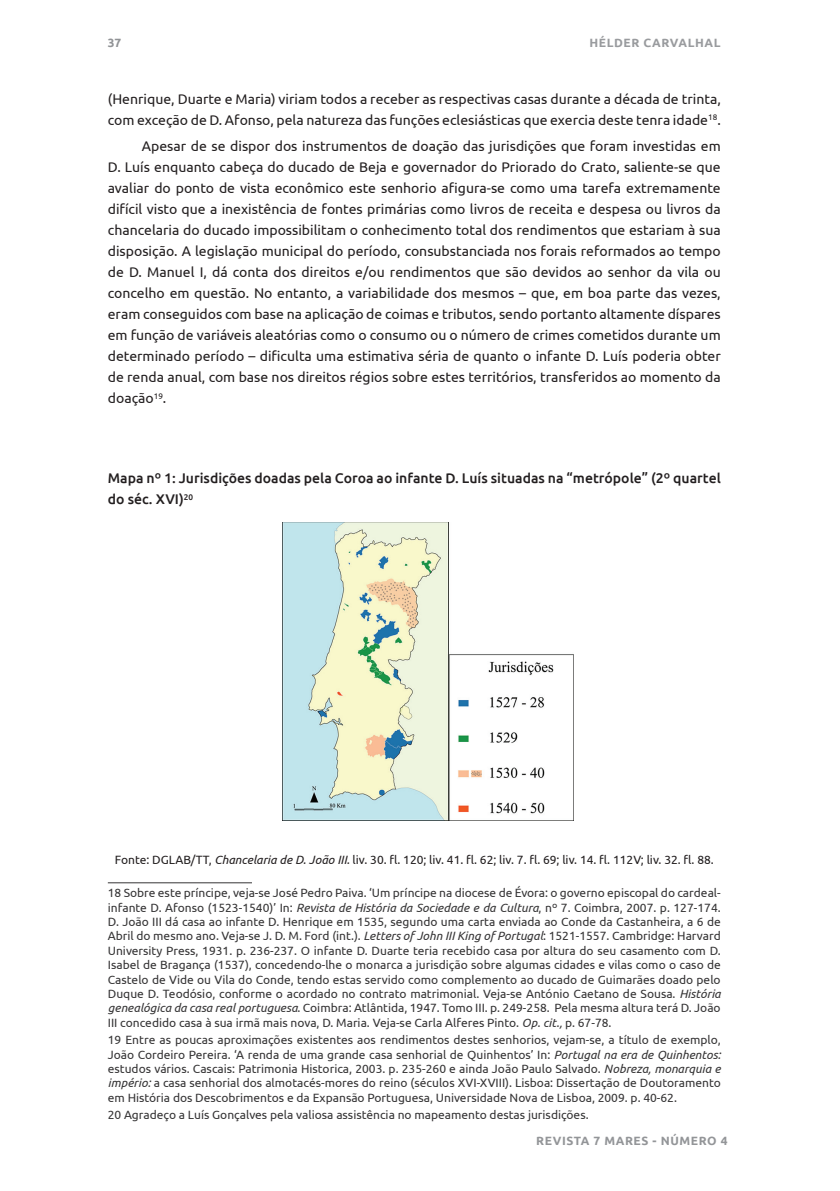
<style>
.page{position:relative;width:840px;height:1191px;background:#fff}
.page>*{position:absolute;margin:0;border:0;box-sizing:border-box;transform-origin:0 0}
.t1{font:14px/21px "Ubuntu";color:#231f20}
.t2{font:500 14px/21px "Ubuntu";color:#231f20}
.t3{font:12px/14.4px "Ubuntu";color:#363536;text-align:justify}
.t4{font:12px "Ubuntu";color:#231f20}
.t5{font:700 12px "Ubuntu";letter-spacing:.05em;color:#939598}
.t6{font:700 12px "Ubuntu";letter-spacing:.05em;color:#999b9e}
.t7{font:700 12px "Ubuntu";color:#919396}
.s1{font-style:italic}
</style>
<div class="page">
<img style="left:282px;top:522px;width:291px;height:298px">
<hr style="left:108px;top:882px;width:144px;height:1px;background:#363536">
<p class="t7" style="left:108px;top:36px;width:15px">37</p>
<p class="t6" style="left:589px;top:36px;width:132px">HÉLDER CARVALHAL</p>
<p class="t1" style="left:108px;top:88px;width:614px">(Henrique, Duarte e Maria) viriam todos a receber as respectivas casas durante a década de trinta, com exceção de D. Afonso, pela natureza das funções eclesiásticas que exercia deste tenra idade<sup>18</sup>.</p>
<p class="t1" style="left:108px;top:135px;width:614px;text-align:justify;text-indent:34px">Apesar de se dispor dos instrumentos de doação das jurisdições que foram investidas em D. Luís enquanto cabeça do ducado de Beja e governador do Priorado do Crato, saliente-se que avaliar do ponto de vista econômico este senhorio afigura-se como uma tarefa extremamente difícil visto que a inexistência de fontes primárias como livros de receita e despesa ou livros da chancelaria do ducado impossibilitam o conhecimento total dos rendimentos que estariam à sua disposição. A legislação municipal do período, consubstanciada nos forais reformados ao tempo de D. Manuel I, dá conta dos direitos e/ou rendimentos que são devidos ao senhor da vila ou concelho em questão. No entanto, a variabilidade dos mesmos – que, em boa parte das vezes, eram conseguidos com base na aplicação de coimas e tributos, sendo portanto altamente díspares em função de variáveis aleatórias como o consumo ou o número de crimes cometidos durante um determinado período – dificulta uma estimativa séria de quanto o infante D. Luís poderia obter de renda anual, com base nos direitos régios sobre estes territórios, transferidos ao momento da doação<sup>19</sup>.</p>
<p class="t2" style="left:108px;top:467px;width:614px">Mapa nº 1: Jurisdições doadas pela Coroa ao infante D. Luís situadas na “metrópole” (2º quartel do séc. XVI)<sup>20</sup></p>
<p class="t4" style="left:115px;top:853px;width:600px">Fonte: DGLAB/TT, <span class="s1">Chancelaria de D. João III.</span> liv. 30. fl. 120; liv. 41. fl. 62; liv. 7. fl. 69; liv. 14. fl. 112V; liv. 32. fl. 88.</p>
<p class="t3" style="left:108px;top:885px;width:614px">18 Sobre este príncipe, veja-se José Pedro Paiva. ‘Um príncipe na diocese de Évora: o governo episcopal do cardeal&shy;infante D. Afonso (1523-1540)’ In: <span class="s1">Revista de História da Sociedade e da Cultura</span>, nº 7. Coimbra, 2007. p. 127-174.<br>D. João III dá casa ao infante D. Henrique em 1535, segundo uma carta enviada ao Conde da Castanheira, a 6 de Abril do mesmo ano. Veja-se J. D. M. Ford (int.). <span class="s1">Letters of John III King of Portugal</span>: 1521-1557. Cambridge: Harvard University Press, 1931. p. 236-237. O infante D. Duarte teria recebido casa por altura do seu casamento com D.<br>Isabel de Bragança (1537), concedendo-lhe o monarca a jurisdição sobre algumas cidades e vilas como o caso de Castelo de Vide ou Vila do Conde, tendo estas servido como complemento ao ducado de Guimarães doado pelo Duque D. Teodósio, conforme o acordado no contrato matrimonial. Veja-se António Caetano de Sousa. <span class="s1">História genealógica da casa real portuguesa</span>. Coimbra: Atlântida, 1947. Tomo III. p. 249-258. Pela mesma altura terá D. João III concedido casa à sua irmã mais nova, D. Maria. Veja-se Carla Alferes Pinto. <span class="s1">Op. cit.,</span> p. 67-78.</p>
<p class="t3" style="left:108px;top:1032px;width:614px">19 Entre as poucas aproximações existentes aos rendimentos destes senhorios, vejam-se, a título de exemplo, João Cordeiro Pereira. ‘A renda de uma grande casa senhorial de Quinhentos’ In: <span class="s1">Portugal na era de Quinhentos: </span>estudos vários. Cascais: Patrimonia Historica, 2003. p. 235-260 e ainda João Paulo Salvado. <span class="s1">Nobreza, monarquia e império:</span> a casa senhorial dos almotacés-mores do reino (séculos XVI-XVIII). Lisboa: Dissertação de Doutoramento em História dos Descobrimentos e da Expansão Portuguesa, Universidade Nova de Lisboa, 2009. p. 40-62.</p>
<p class="t3" style="left:108px;top:1107px;width:482px">20 Agradeço a Luís Gonçalves pela valiosa assistência no mapeamento destas jurisdições.</p>
<p class="t5" style="left:536px;top:1133px;width:193px">REVISTA 7 MARES - NÚMERO 4</p>
</div>
